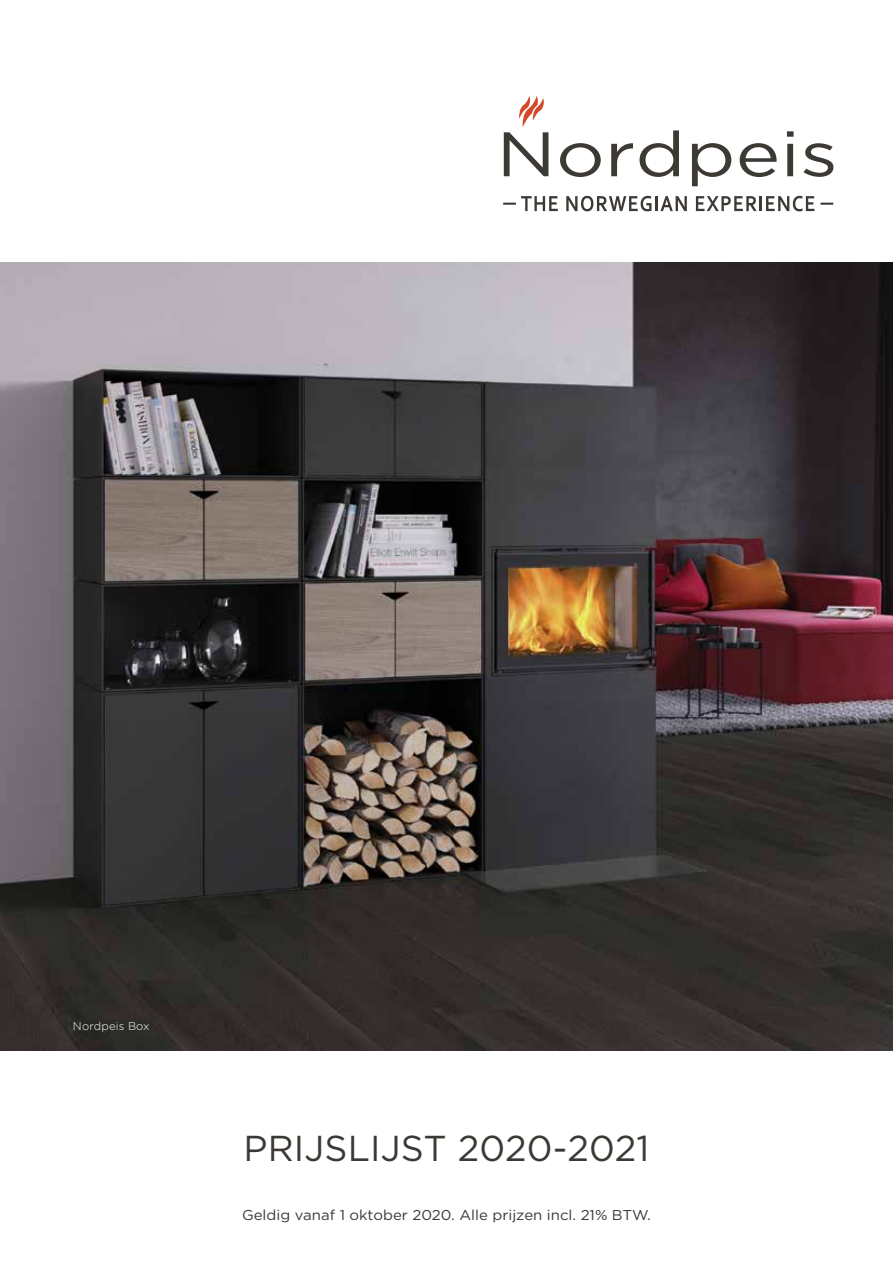
<style>
.page{position:relative;width:893px;height:1263px;background:#fff}
.page>*{position:absolute;margin:0;border:0;box-sizing:border-box;transform-origin:0 0}
.t1{font:36px "Gotham";letter-spacing:.005em;color:#3c3833}
.t2{font:14.25px "Gotham";color:#3c3833;scale:1.05 1}
.t3{font:300 11.25px "Gotham";letter-spacing:.015em;color:#fff}
</style>
<div class="page">
<svg style="left:560px;top:143px;width:41px;height:34px"></svg>
<svg style="left:611px;top:143px;width:22px;height:33px"></svg>
<svg style="left:639px;top:130px;width:40px;height:47px"></svg>
<svg style="left:692px;top:143px;width:39px;height:43px"></svg>
<svg style="left:740px;top:143px;width:37px;height:34px"></svg>
<svg style="left:787px;top:131px;width:7px;height:45px"></svg>
<svg style="left:803px;top:143px;width:30px;height:34px"></svg>
<svg style="left:504px;top:96px;width:44px;height:80px"></svg>
<svg style="left:820px;top:203px;width:13px;height:2px"></svg>
<svg style="left:503px;top:196px;width:55px;height:15px"></svg>
<svg style="left:566px;top:196px;width:85px;height:15px"></svg>
<hr style="left:655px;top:196px;width:3px;height:15px;background:#3d3934">
<svg style="left:660px;top:196px;width:27px;height:15px"></svg>
<svg style="left:696px;top:196px;width:118px;height:15px"></svg>
<img style="left:0;top:262px;width:893px;height:788px">
<p class="t3" style="left:73px;top:1018px;width:78px">Nordpeis Box</p>
<h1 class="t1" style="left:244px;top:1125px;width:407px">PRIJSLIJST 2020-2021</h1>
<p class="t2" style="left:242px;top:1206px;width:391px">Geldig vanaf 1 oktober 2020. Alle prijzen incl. 21% BTW.</p>
</div>
